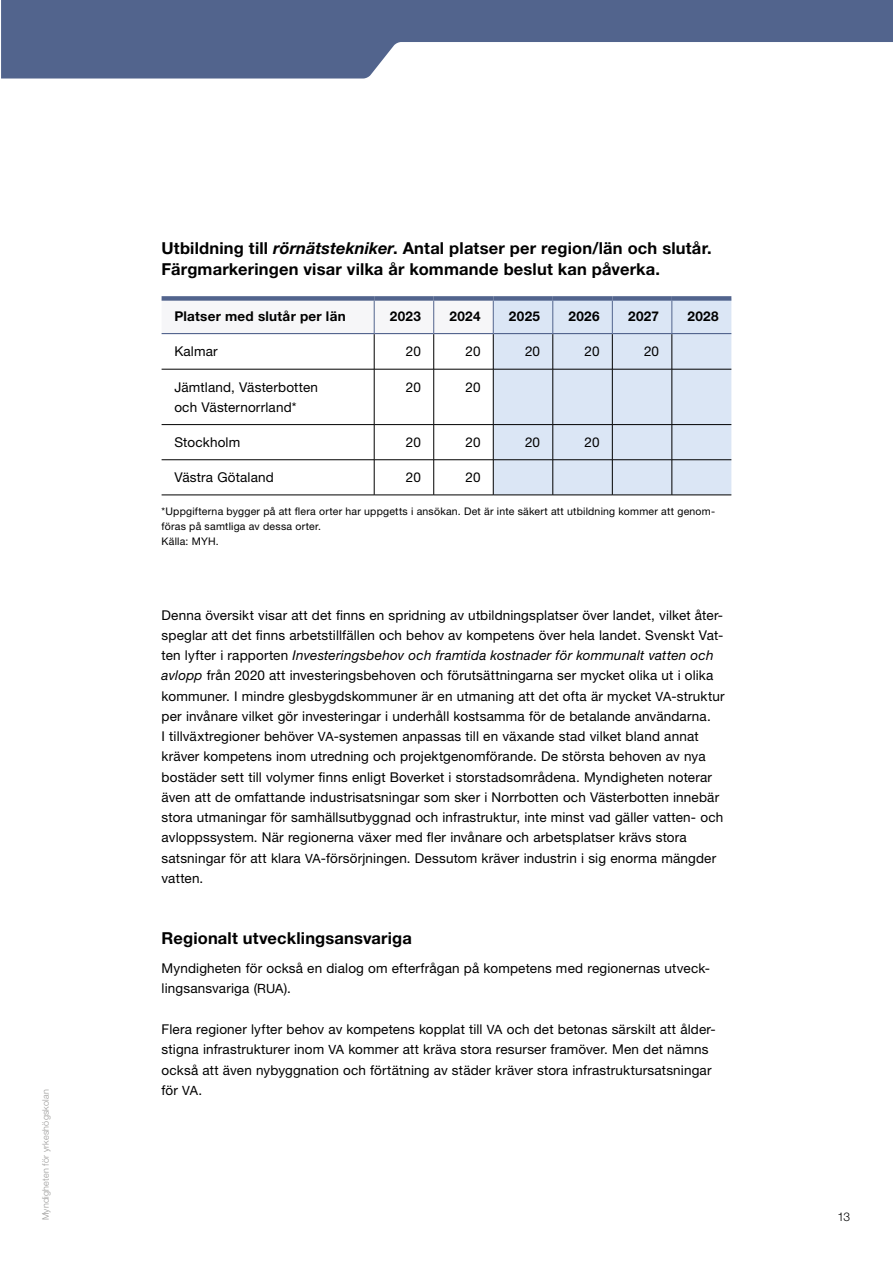
<style>
.page{position:relative;width:893px;height:1263px;background:#fff}
.page>*{position:absolute;margin:0;border:0;box-sizing:border-box;transform-origin:0 0}
.t1{font:700 16.5px/21px "Helvetica Neue LT Std";letter-spacing:.01em;color:#000}
.t2{font:13.5px/20.2px "Helvetica Neue LT Std";letter-spacing:.01em;color:#000}
.h3tabellrubrik{font:700 13.5px "Helvetica Neue LT Std";letter-spacing:.02em;color:#000}
.t3{font:300 12px "Helvetica Neue LT Std";color:#000}
.t4{font:10.5px/15px "Helvetica Neue LT Std";letter-spacing:.02em;color:#000}
.t5{font:300 9px "Helvetica Neue LT Std";letter-spacing:.025em;color:#9a9998}
.s1{font-style:italic}
.s2{font-size:12.75px}
</style>
<div class="page">
<svg style="left:1px;top:0;width:892px;height:79px;fill:#52648d"></svg>
<div style="left:373px;top:301px;width:120px;height:32px;background:#f6f6f8"></div>
<div style="left:494px;top:301px;width:237px;height:194px;background:#dbe6f5"></div>
<div style="left:162px;top:296px;width:212px;height:5px;background:#52648d"></div>
<div style="left:374px;top:296px;width:60px;height:5px;background:#52648d"></div>
<div style="left:434px;top:296px;width:59px;height:5px;background:#52648d"></div>
<div style="left:493px;top:296px;width:60px;height:5px;background:#52648d"></div>
<div style="left:553px;top:296px;width:59px;height:5px;background:#52648d"></div>
<div style="left:612px;top:296px;width:60px;height:5px;background:#52648d"></div>
<div style="left:672px;top:296px;width:59px;height:5px;background:#52648d"></div>
<hr style="left:374px;top:301px;width:1px;height:32px;background:#52648d">
<hr style="left:433px;top:301px;width:1px;height:32px;background:#52648d">
<hr style="left:493px;top:301px;width:1px;height:32px;background:#52648d">
<hr style="left:553px;top:301px;width:1px;height:32px;background:#52648d">
<hr style="left:612px;top:301px;width:1px;height:32px;background:#52648d">
<hr style="left:672px;top:301px;width:1px;height:32px;background:#52648d">
<hr style="left:162px;top:333px;width:212px;height:1px;background:#52648d">
<hr style="left:374px;top:333px;width:60px;height:1px;background:#52648d">
<hr style="left:434px;top:333px;width:59px;height:1px;background:#52648d">
<hr style="left:493px;top:333px;width:60px;height:1px;background:#52648d">
<hr style="left:553px;top:333px;width:59px;height:1px;background:#52648d">
<hr style="left:612px;top:333px;width:60px;height:1px;background:#52648d">
<hr style="left:672px;top:333px;width:59px;height:1px;background:#52648d">
<hr style="left:374px;top:334px;width:1px;height:35px;background:#000">
<hr style="left:433px;top:334px;width:1px;height:35px;background:#000">
<hr style="left:493px;top:334px;width:1px;height:35px;background:#000">
<hr style="left:553px;top:334px;width:1px;height:35px;background:#000">
<hr style="left:612px;top:334px;width:1px;height:35px;background:#000">
<hr style="left:672px;top:334px;width:1px;height:35px;background:#000">
<hr style="left:162px;top:369px;width:212px;height:1px;background:#000">
<hr style="left:374px;top:369px;width:60px;height:1px;background:#000">
<hr style="left:374px;top:369px;width:1px;height:55px;background:#000">
<hr style="left:434px;top:369px;width:59px;height:1px;background:#000">
<hr style="left:433px;top:369px;width:1px;height:55px;background:#000">
<hr style="left:493px;top:369px;width:60px;height:1px;background:#000">
<hr style="left:493px;top:369px;width:1px;height:55px;background:#000">
<hr style="left:553px;top:369px;width:59px;height:1px;background:#000">
<hr style="left:553px;top:369px;width:1px;height:55px;background:#000">
<hr style="left:612px;top:369px;width:60px;height:1px;background:#000">
<hr style="left:612px;top:369px;width:1px;height:55px;background:#000">
<hr style="left:672px;top:369px;width:59px;height:1px;background:#000">
<hr style="left:672px;top:369px;width:1px;height:55px;background:#000">
<hr style="left:162px;top:424px;width:212px;height:1px;background:#000">
<hr style="left:374px;top:424px;width:60px;height:1px;background:#000">
<hr style="left:374px;top:425px;width:1px;height:35px;background:#000">
<hr style="left:434px;top:424px;width:59px;height:1px;background:#000">
<hr style="left:433px;top:425px;width:1px;height:35px;background:#000">
<hr style="left:493px;top:424px;width:60px;height:1px;background:#000">
<hr style="left:493px;top:425px;width:1px;height:35px;background:#000">
<hr style="left:553px;top:424px;width:59px;height:1px;background:#000">
<hr style="left:553px;top:425px;width:1px;height:35px;background:#000">
<hr style="left:612px;top:424px;width:60px;height:1px;background:#000">
<hr style="left:612px;top:425px;width:1px;height:35px;background:#000">
<hr style="left:672px;top:424px;width:59px;height:1px;background:#000">
<hr style="left:672px;top:425px;width:1px;height:35px;background:#000">
<hr style="left:162px;top:459px;width:212px;height:1px;background:#000">
<hr style="left:374px;top:459px;width:60px;height:1px;background:#000">
<hr style="left:374px;top:460px;width:1px;height:35px;background:#000">
<hr style="left:434px;top:459px;width:59px;height:1px;background:#000">
<hr style="left:433px;top:460px;width:1px;height:35px;background:#000">
<hr style="left:493px;top:459px;width:60px;height:1px;background:#000">
<hr style="left:493px;top:460px;width:1px;height:35px;background:#000">
<hr style="left:553px;top:459px;width:59px;height:1px;background:#000">
<hr style="left:553px;top:460px;width:1px;height:35px;background:#000">
<hr style="left:612px;top:459px;width:60px;height:1px;background:#000">
<hr style="left:612px;top:460px;width:1px;height:35px;background:#000">
<hr style="left:672px;top:459px;width:59px;height:1px;background:#000">
<hr style="left:672px;top:460px;width:1px;height:35px;background:#000">
<hr style="left:162px;top:495px;width:212px;height:1px;background:#000">
<hr style="left:374px;top:495px;width:60px;height:1px;background:#000">
<hr style="left:434px;top:495px;width:59px;height:1px;background:#000">
<hr style="left:493px;top:495px;width:60px;height:1px;background:#000">
<hr style="left:553px;top:495px;width:59px;height:1px;background:#000">
<hr style="left:612px;top:495px;width:60px;height:1px;background:#000">
<hr style="left:672px;top:495px;width:59px;height:1px;background:#000">
<p class="t5" style="left:40px;top:1220px;width:133px;rotate:-90deg">Myndigheten för yrkeshögskolan</p>
<h3 class="t1" style="left:162px;top:237px;width:552px">Utbildning till <span class="s1">rörnätstekniker</span>. Antal platser per region/län och slutår.<br>Färgmarkeringen visar vilka år kommande beslut kan påverka.</h3>
<h3 class="h3tabellrubrik" style="left:174px;top:308px;width:173px">Platser med slutår per län</h3>
<h3 class="h3tabellrubrik" style="left:390px;top:308px;width:33px">2023</h3>
<h3 class="h3tabellrubrik" style="left:449px;top:308px;width:32px">2024</h3>
<h3 class="h3tabellrubrik" style="left:509px;top:308px;width:33px">2025</h3>
<h3 class="h3tabellrubrik" style="left:568px;top:308px;width:33px">2026</h3>
<h3 class="h3tabellrubrik" style="left:628px;top:308px;width:32px">2027</h3>
<h3 class="h3tabellrubrik" style="left:687px;top:308px;width:33px">2028</h3>
<p class="t2" style="left:174px;top:341px;width:45px">Kalmar</p>
<p class="t2" style="left:406px;top:341px;width:16px">20</p>
<p class="t2" style="left:465px;top:341px;width:16px">20</p>
<p class="t2" style="left:525px;top:341px;width:16px">20</p>
<p class="t2" style="left:585px;top:341px;width:16px">20</p>
<p class="t2" style="left:644px;top:341px;width:16px">20</p>
<p class="t2" style="left:174px;top:376px;width:145px">Jämtland, Västerbotten och Västernorrland*</p>
<p class="t2" style="left:406px;top:376px;width:16px">20</p>
<p class="t2" style="left:465px;top:376px;width:16px">20</p>
<p class="t2" style="left:174px;top:432px;width:67px">Stockholm</p>
<p class="t2" style="left:406px;top:432px;width:16px">20</p>
<p class="t2" style="left:465px;top:432px;width:16px">20</p>
<p class="t2" style="left:525px;top:432px;width:16px">20</p>
<p class="t2" style="left:585px;top:432px;width:16px">20</p>
<p class="t2" style="left:174px;top:467px;width:101px">Västra Götaland</p>
<p class="t2" style="left:406px;top:467px;width:16px">20</p>
<p class="t2" style="left:465px;top:467px;width:16px">20</p>
<p class="t4" style="left:162px;top:504px;width:555px">*Uppgifterna bygger på att flera orter har uppgetts i ansökan. Det är inte säkert att utbildning kommer att genom&shy;föras på samtliga av dessa orter.</p>
<p class="t4" style="left:162px;top:534px;width:59px">Källa: MYH.</p>
<p class="t2" style="left:162px;top:605px;width:563px">Denna översikt visar att det finns en spridning av utbildningsplatser över landet, vilket åter-</p>
<p class="t2" style="left:162px;top:625px;width:564px">speglar att det finns arbetstillfällen och behov av kompetens över hela landet. Svenskt Vat&shy;ten lyfter i rapporten <span class="s1">Investeringsbehov och framtida kostnader för kommunalt vatten och avlopp</span> från 2020 att investeringsbehoven och förutsättningarna ser mycket olika ut i olika kommuner. I mindre glesbygdskommuner är en utmaning att det ofta är mycket <span class="s2">VA</span>-struktur per invånare vilket gör investeringar i underhåll kostsamma för de betalande användarna.<br>I tillväxtregioner behöver <span class="s2">VA</span>-systemen anpassas till en växande stad vilket bland annat kräver kompetens inom utredning och projektgenomförande. De största behoven av nya bostäder sett till volymer finns enligt Boverket i storstadsområdena. Myndigheten noterar även att de omfattande industrisatsningar som sker i Norrbotten och Västerbotten innebär stora utmaningar för samhällsutbyggnad och infrastruktur, inte minst vad gäller vatten- och avloppssystem. När regionerna växer med fler invånare och arbetsplatser krävs stora satsningar för att klara <span class="s2">VA</span>-försörjningen. Dessutom kräver industrin i sig enorma mängder vatten.</p>
<h3 class="t1" style="left:162px;top:928px;width:252px">Regionalt utvecklingsansvariga</h3>
<p class="t2" style="left:162px;top:958px;width:550px">Myndigheten för också en dialog om efterfrågan på kompetens med regionernas utveck&shy;lingsansvariga (<span class="s2">RUA</span>).</p>
<p class="t2" style="left:162px;top:1019px;width:556px">Flera regioner lyfter behov av kompetens kopplat till <span class="s2">VA</span> och det betonas särskilt att ålder&shy;stigna infrastrukturer inom <span class="s2">VA</span> kommer att kräva stora resurser framöver. Men det nämns också att även nybyggnation och förtätning av städer kräver stora infrastruktursatsningar för <span class="s2">VA</span>.</p>
<p class="t3" style="left:837px;top:1209px;width:14px">13</p>
</div>
